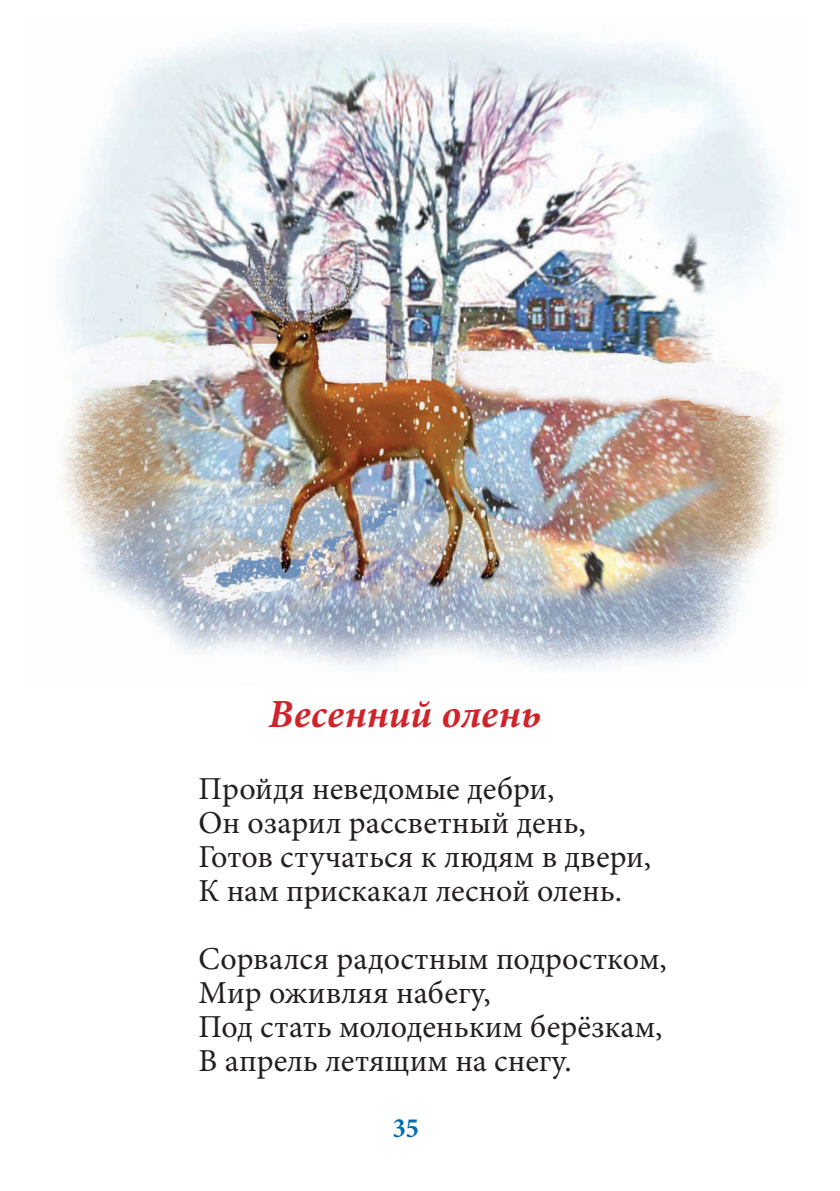
<style>
.page{position:relative;width:840px;height:1191px;background:#fff}
.page>*{position:absolute;margin:0;border:0;box-sizing:border-box;transform-origin:0 0}
.Подзаголовок_1{font:italic 700 40px "Minion Pro";letter-spacing:.005em;color:#d1232a}
.стихи{font:32px "Minion Pro";color:#231f20}
.t1{font:700 condensed 28px "Minion Pro";color:#006cb3}
</style>
<div class="page">
<img style="left:62px;top:25px;width:722px;height:644px">
<p class="Подзаголовок_1" style="left:268px;top:685px;width:274px">Весенний олень</p>
<p class="стихи" style="left:198px;top:767px;width:357px">Пройдя неведомые дебри,</p>
<p class="стихи" style="left:198px;top:801px;width:388px">Он озарил рассветный день,</p>
<p class="стихи" style="left:198px;top:835px;width:454px">Готов стучаться к людям в двери,</p>
<p class="стихи" style="left:198px;top:869px;width:425px">К нам прискакал лесной олень.</p>
<p class="стихи" style="left:198px;top:937px;width:469px">Сорвался радостным подростком,</p>
<p class="стихи" style="left:198px;top:971px;width:293px">Мир оживляя набегу,</p>
<p class="стихи" style="left:198px;top:1005px;width:465px">Под стать молоденьким берёзкам,</p>
<p class="стихи" style="left:198px;top:1039px;width:374px">В апрель летящим на снегу.</p>
<p class="t1" style="left:392px;top:1108px;width:28px">35</p>
</div>
